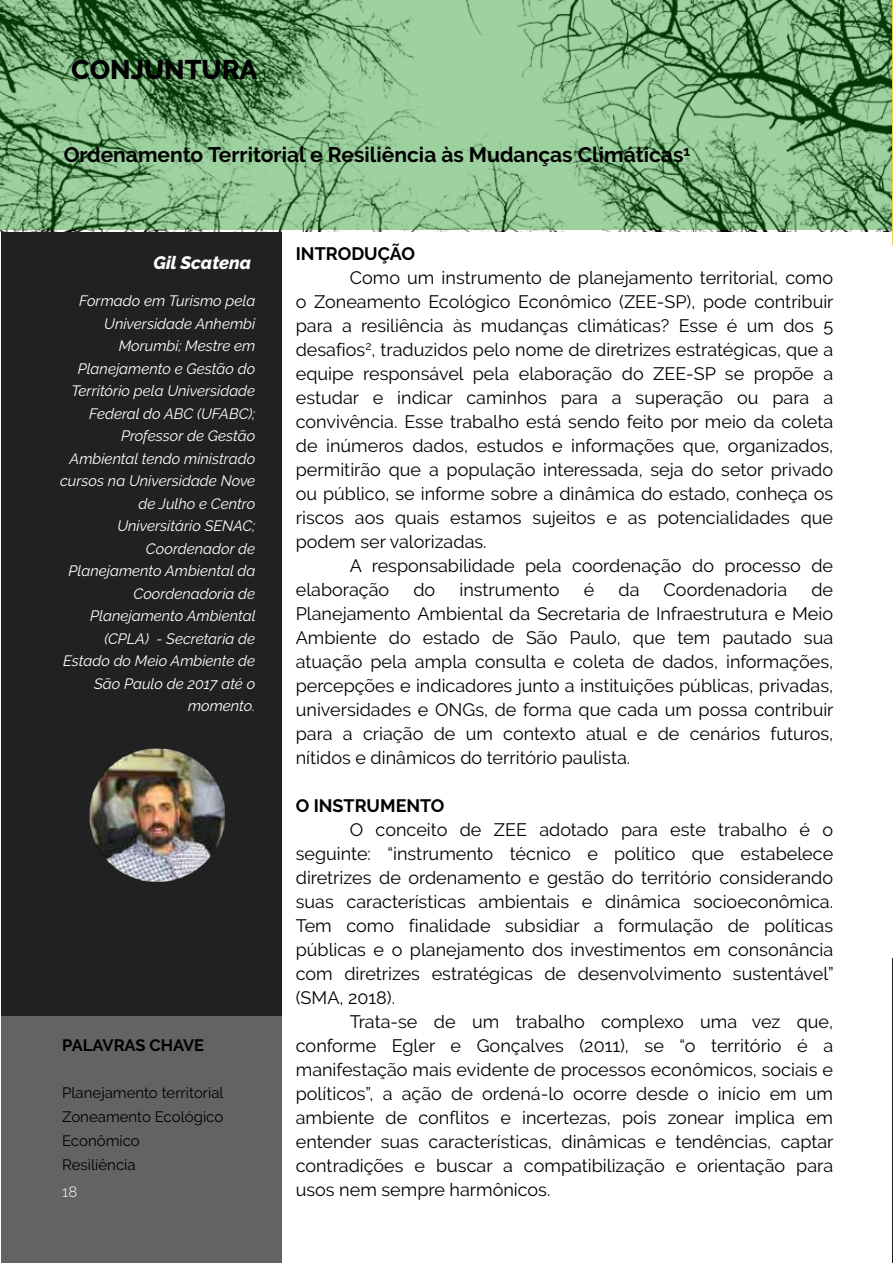
<style>
.page{position:relative;width:893px;height:1263px;background:#fff}
.page>*{position:absolute;margin:0;border:0;box-sizing:border-box;transform-origin:0 0}
.t1{font:800 27px "Raleway";color:#000}
.t2{font:700 21px "Raleway";color:#000}
.t3{font:18px/24px "Raleway";color:#000;text-align:justify}
.t4{font:700 18px "Raleway";color:#000}
.t5{font:italic 800 18px "Raleway";color:#fff}
.t6{font:700 16.5px "Raleway";color:#000}
.t7{font:italic 15px/22.5px "Raleway";color:#fff;text-align:right}
.t8{font:15px/24px "Raleway";color:#000}
.t9{font:300 15px "Raleway";color:#fff}
</style>
<div class="page">
<hr style="left:892px;top:958px;width:1px;height:305px;background:#212121">
<div style="left:1px;top:206px;width:281px;height:1057px;background:#212121"></div>
<div style="left:1px;top:1016px;width:282px;height:247px;background:#636363"></div>
<img style="left:89px;top:748px;width:135px;height:134px">
<hr style="left:892px;top:0;width:1px;height:245px;background:#e5d159">
<div style="left:0;top:0;width:891px;height:230px;background:#098c0f;opacity:.4"></div>
<h1 class="t1" style="left:71px;top:54px;width:188px">CONJUNTURA</h1>
<p class="t2" style="left:64px;top:143px;width:628px">Ordenamento Territorial e Resiliência às Mudanças Climáticas<sup>1</sup></p>
<p class="t5" style="left:153px;top:252px;width:99px">Gil Scatena</p>
<p class="t7" style="left:60px;top:290px;width:197px">Formado em Turismo pela<br>Universidade Anhembi<br>Morumbi; Mestre em<br>Planejamento e Gestão do<br>Território pela Universidade<br>Federal do ABC (UFABC);<br>Professor de Gestão<br>Ambiental tendo ministrado cursos na Universidade Nove de Julho e Centro<br>Universitário SENAC;<br>Coordenador de<br>Planejamento Ambiental da<br>Coordenadoria de<br>Planejamento Ambiental (CPLA) - Secretaria de<br>Estado do Meio Ambiente de<br>São Paulo de 2017 até o momento.</p>
<p class="t6" style="left:62px;top:1036px;width:144px">PALAVRAS CHAVE</p>
<p class="t8" style="left:62px;top:1080px;width:163px">Planejamento territorial<br>Zoneamento Ecológico<br>Econômico<br>Resiliência</p>
<p class="t4" style="left:296px;top:243px;width:121px">INTRODUÇÃO</p>
<p class="t3" style="left:296px;top:265px;width:539px;text-indent:54px">Como um instrumento de planejamento territorial, como o Zoneamento Ecológico Econômico (ZEE-SP), pode contribuir para a resiliência às mudanças climáticas? Esse é um dos 5 desafios<sup>2</sup>, traduzidos pelo nome de diretrizes estratégicas, que a equipe responsável pela elaboração do ZEE-SP se propõe a estudar e indicar caminhos para a superação ou para a convivência. Esse trabalho está sendo feito por meio da coleta de inúmeros dados, estudos e informações que, organizados, permitirão que a população interessada, seja do setor privado ou público, se informe sobre a dinâmica do estado, conheça os riscos aos quais estamos sujeitos e as potencialidades que podem ser valorizadas.</p>
<p class="t3" style="left:296px;top:553px;width:539px;text-indent:54px">A responsabilidade pela coordenação do processo de elaboração</p>
<p class="t3" style="left:296px;top:577px;width:539px;text-indent:516px">de Planejamento Ambiental da Secretaria de Infraestrutura e Meio Ambiente do estado de São Paulo, que tem pautado sua atuação pela ampla consulta e coleta de dados, informações, percepções e indicadores junto a instituições públicas, privadas, universidades e ONGs, de forma que cada um possa contribuir para a criação de um contexto atual e de cenários futuros, nítidos e dinâmicos do território paulista.</p>
<p class="t4" style="left:296px;top:795px;width:150px">O INSTRUMENTO</p>
<p class="t3" style="left:296px;top:817px;width:539px;text-indent:54px">O conceito de ZEE adotado para este trabalho é o seguinte: “instrumento técnico e político que estabelece diretrizes de ordenamento e gestão do território considerando suas características ambientais e dinâmica socioeconômica.<br>Tem como finalidade subsidiar a formulação de políticas públicas e o planejamento dos investimentos em consonância com diretrizes estratégicas de desenvolvimento sustentável” (SMA, 2018).</p>
<p class="t3" style="left:296px;top:1009px;width:539px;text-indent:54px">Trata-se de um trabalho complexo uma vez que, conforme Egler e Gonçalves (2011), se “o território é a manifestação mais evidente de processos econômicos, sociais e políticos”, a ação de ordená-lo ocorre desde o início em um ambiente de conflitos e incertezas, pois zonear implica em entender suas características, dinâmicas e tendências, captar contradições e buscar a compatibilização e orientação para</p>
<p class="t3" style="left:413px;top:577px;width:23px">do</p>
<p class="t3" style="left:459px;top:577px;width:102px">instrumento</p>
<p class="t3" style="left:584px;top:577px;width:12px">é</p>
<p class="t3" style="left:618px;top:577px;width:23px">da</p>
<p class="t3" style="left:664px;top:577px;width:125px">Coordenadoria</p>
<p class="t9" style="left:62px;top:1182px;width:16px">18</p>
<p class="t3" style="left:296px;top:1177px;width:256px">usos nem sempre harmônicos.</p>
</div>
